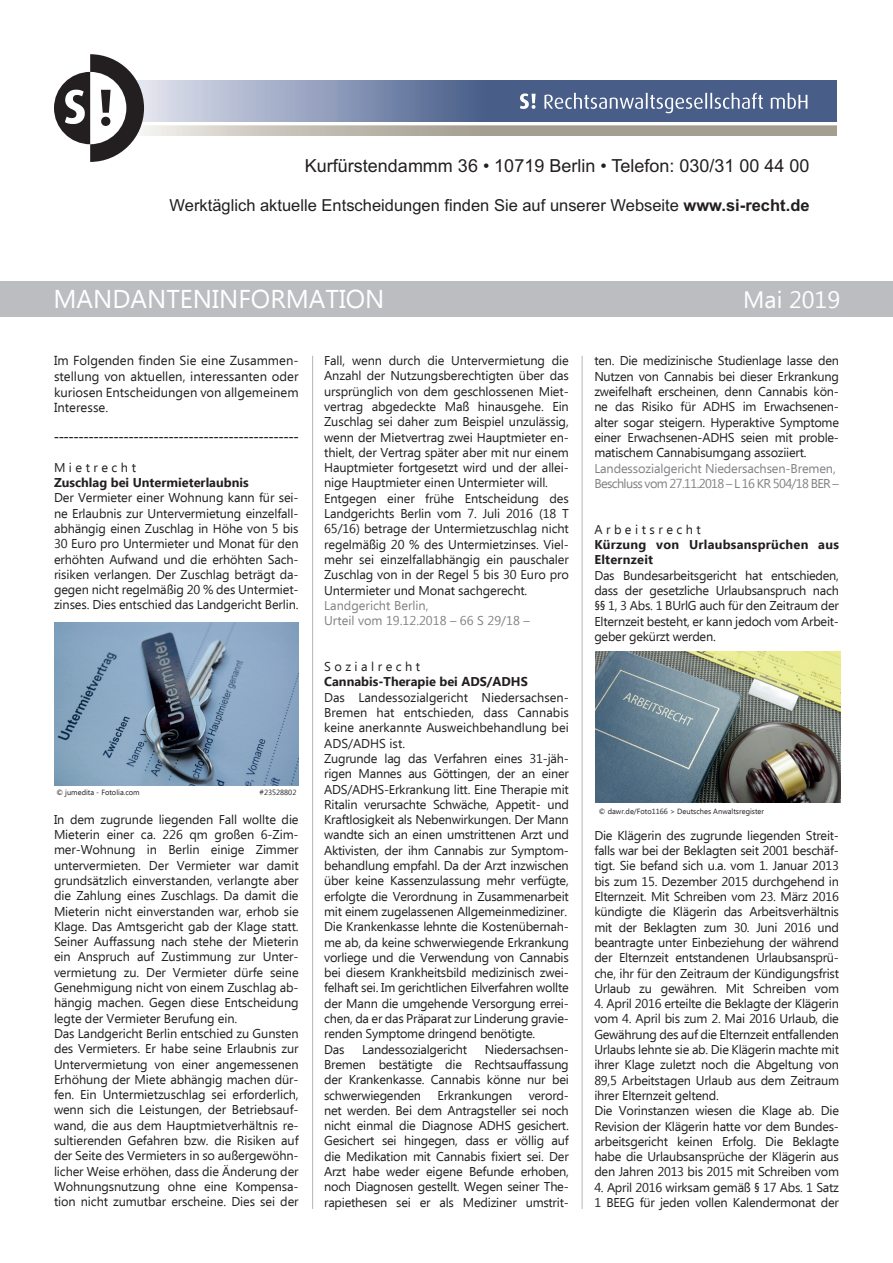
<style>
.page{position:relative;width:893px;height:1263px;background:#fff}
.page>*{position:absolute;margin:0;border:0;box-sizing:border-box;transform-origin:0 0}
.t1{font:25.8px "Ebrima";color:#fff}
.t2{font:23.7px "Ebrima";color:#fff}
.t3{font:18px "Arial";color:#231f20}
.t4{font:16.5px "Arial";color:#231f20}
.t5{font:italic 15px "Times New Roman";color:#231f20}
.t6{font:13.05px/15.6px "Ebrima";color:#231f20;text-align:justify}
.t7{font:12.75px/15.3px "Ebrima";letter-spacing:-.01em;color:#231f20;text-align:justify}
.t8{font:12.75px/15.3px "Ebrima";letter-spacing:-.01em;color:#808285}
.t9{font:700 12.75px "Ebrima";color:#231f20}
.t10{font:700 12.75px/15.3px "Ebrima";letter-spacing:.02em;color:#231f20}
.t11{font:7.5px "Ebrima";color:#231f20}
.s1{font-weight:700}
</style>
<div class="page">
<div style="left:0;top:281px;width:893px;height:35px;background:#bcbdc0"></div>
<hr style="left:312px;top:356px;width:1px;height:853px;background:#bcbdc0">
<hr style="left:582px;top:356px;width:1px;height:853px;background:#bcbdc0">
<img style="left:54px;top:623px;width:245px;height:162px">
<img style="left:595px;top:652px;width:245px;height:151px">
<img style="left:144px;top:80px;width:692px;height:41px">
<svg style="left:520px;top:93px;width:287px;height:20px;background:#6f80a1"></svg>
<svg style="left:54px;top:54px;width:90px;height:108px"></svg>
<h3 class="t3" style="left:305px;top:154px;width:506px">Kurfürstendammm 36 • 10719 Berlin • Telefon: 030/31 00 44 00</h3>
<p class="t4" style="left:170px;top:194px;width:641px">Werktäglich aktuelle Entscheidungen finden Sie auf unserer Webseite <span class="s1">www.si-recht.de</span></p>
<h1 class="t1" style="left:53px;top:281px;width:333px">MANDANTENINFORMATION</h1>
<h2 class="t2" style="left:743px;top:283px;width:98px">Mai 2019</h2>
<p class="t6" style="left:54px;top:354px;width:246px">Im Folgenden finden Sie eine Zusammen&shy;stellung von aktuellen, interessanten oder kuriosen Entscheidungen von allgemeinem Interesse.</p>
<p class="t5" style="left:54px;top:426px;width:246px">-------------------------------------------------</p>
<p class="t7" style="left:54px;top:460px;width:84px">M i e t r e c h t</p>
<p class="t9" style="left:54px;top:473px;width:196px">Zuschlag bei Untermieterlaubnis</p>
<p class="t7" style="left:54px;top:491px;width:246px">Der Vermieter einer Wohnung kann für sei&shy;ne Erlaubnis zur Untervermietung einzelfall&shy;abhängig einen Zuschlag in Höhe von 5 bis 30 Euro pro Untermieter und Monat für den erhöhten Aufwand und die erhöhten Sach&shy;risiken verlangen. Der Zuschlag beträgt da&shy;gegen nicht regelmäßig 20 % des Untermiet&shy;zinses. Dies entschied das Landgericht Berlin.</p>
<p class="t11" style="left:57px;top:787px;width:85px">© jumedita - Fotolia.com</p>
<p class="t11" style="left:260px;top:787px;width:38px">#23528802</p>
<p class="t7" style="left:54px;top:812px;width:246px;text-align:left">In dem zugrunde liegenden Fall wollte die Mieterin einer ca. 226 qm großen 6-Zim&shy;mer-Wohnung in Berlin einige Zimmer untervermieten. Der Vermieter war damit grundsätzlich einverstanden, verlangte aber die Zahlung eines Zuschlags. Da damit die Mieterin nicht einverstanden war, erhob sie Klage. Das Amtsgericht gab der Klage statt.<br>Seiner Auffassung nach stehe der Mieterin ein Anspruch auf Zustimmung zur Unter&shy;vermietung zu. Der Vermieter dürfe seine Genehmigung nicht von einem Zuschlag ab&shy;hängig machen. Gegen diese Entscheidung legte der Vermieter Berufung ein.<br>Das Landgericht Berlin entschied zu Gunsten des Vermieters. Er habe seine Erlaubnis zur Untervermietung von einer angemessenen Erhöhung der Miete abhängig machen dür&shy;fen. Ein Untermietzuschlag sei erforderlich, wenn sich die Leistungen, der Betriebsauf&shy;wand, die aus dem Hauptmietverhältnis re&shy;sultierenden Gefahren bzw. die Risiken auf der Seite des Vermieters in so außergewöhn&shy;licher Weise erhöhen, dass die Änderung der Wohnungsnutzung ohne eine Kompensa&shy;tion nicht zumutbar erscheine. Dies sei der</p>
<p class="t7" style="left:324px;top:354px;width:246px;text-align:left">Fall, wenn durch die Untervermietung die Anzahl der Nutzungsberechtigten über das ursprünglich von dem geschlossenen Miet&shy;vertrag abgedeckte Maß hinausgehe. Ein Zuschlag sei daher zum Beispiel unzulässig, wenn der Mietvertrag zwei Hauptmieter en&shy;thielt, der Vertrag später aber mit nur einem Hauptmieter fortgesetzt wird und der allei&shy;nige Hauptmieter einen Untermieter will.<br>Entgegen einer frühe Entscheidung des Landgerichts Berlin vom 7. Juli 2016 (18 T 65/16) betrage der Untermietzuschlag nicht regelmäßig 20 % des Untermietzinses. Viel&shy;mehr sei einzelfallabhängig ein pauschaler Zuschlag von in der Regel 5 bis 30 Euro pro Untermieter und Monat sachgerecht.</p>
<p class="t8" style="left:324px;top:599px;width:207px">Landgericht Berlin,<br>Urteil vom 19.12.2018 – 66 S 29/18 –</p>
<p class="t7" style="left:324px;top:660px;width:98px">S o z i a l r e c h t</p>
<p class="t9" style="left:324px;top:672px;width:205px">Cannabis-Therapie bei ADS/ADHS</p>
<p class="t7" style="left:324px;top:690px;width:246px;text-align:left">Das Landessozialgericht Niedersachsen-Bremen hat entschieden, dass Cannabis keine anerkannte Ausweichbehandlung bei ADS/ADHS ist.<br>Zugrunde lag das Verfahren eines 31-jäh&shy;rigen Mannes aus Göttingen, der an einer ADS/ADHS-Erkrankung litt. Eine Therapie mit Ritalin verursachte Schwäche, Appetit- und Kraftlosigkeit als Nebenwirkungen. Der Mann wandte sich an einen umstrittenen Arzt und Aktivisten, der ihm Cannabis zur Symptom&shy;behandlung empfahl. Da der Arzt inzwischen über keine Kassenzulassung mehr verfügte, erfolgte die Verordnung in Zusammenarbeit mit einem zugelassenen Allgemeinmediziner.<br>Die Krankenkasse lehnte die Kostenübernah&shy;me ab, da keine schwerwiegende Erkrankung vorliege und die Verwendung von Cannabis bei diesem Krankheitsbild medizinisch zwei&shy;felhaft sei. Im gerichtlichen Eilverfahren wollte der Mann die umgehende Versorgung errei&shy;chen, da er das Präparat zur Linderung gravie&shy;renden Symptome dringend benötigte.<br>Das</p>
<p class="t7" style="left:324px;top:1042px;width:246px;text-indent:161px">Niedersachsen-Bremen bestätigte die Rechtsauffassung der Krankenkasse. Cannabis könne nur bei schwerwiegenden</p>
<p class="t7" style="left:362px;top:1042px;width:107px">Landessozialgericht</p>
<p class="t7" style="left:324px;top:1088px;width:246px;text-indent:204px">verord&shy;net werden. Bei dem Antragsteller sei noch nicht einmal die Diagnose ADHS gesichert.<br>Gesichert sei hingegen, dass er völlig auf die Medikation mit Cannabis fixiert sei. Der Arzt habe weder eigene Befunde erhoben, noch Diagnosen gestellt. Wegen seiner The&shy;rapiethesen sei er als Mediziner umstrit-</p>
<p class="t7" style="left:438px;top:1088px;width:76px">Erkrankungen</p>
<p class="t7" style="left:594px;top:354px;width:246px">ten. Die medizinische Studienlage lasse den Nutzen von Cannabis bei dieser Erkrankung zweifelhaft erscheinen, denn Cannabis kön&shy;ne das Risiko für ADHS im Erwachsenen&shy;alter sogar steigern. Hyperaktive Symptome einer Erwachsenen-ADHS seien mit proble&shy;matischem Cannabisumgang assoziiert.</p>
<p class="t8" style="left:594px;top:461px;width:246px">Landessozialgericht Niedersachsen-Bremen,<br>Beschluss vom 27.11.2018 – L 16 KR 504/18 BER –</p>
<p class="t7" style="left:594px;top:522px;width:108px">A r b e i t s r e c h t</p>
<p class="t10" style="left:594px;top:537px;width:246px">Kürzung von Urlaubsansprüchen aus<br>Elternzeit</p>
<p class="t7" style="left:594px;top:568px;width:246px">Das Bundesarbeitsgericht hat entschieden, dass der gesetzliche Urlaubsanspruch nach §§ 1, 3 Abs. 1 BUrlG auch für den Zeitraum der Elternzeit besteht, er kann jedoch vom Arbeit&shy;geber gekürzt werden.</p>
<p class="t11" style="left:599px;top:806px;width:167px">© dawr.de/Foto1166 &gt; Deutsches Anwaltsregister</p>
<p class="t7" style="left:594px;top:828px;width:246px">Die Klägerin des zugrunde liegenden Streit&shy;falls war bei der Beklagten seit 2001 beschäf&shy;tigt. Sie befand sich u.a. vom 1. Januar 2013 bis zum 15. Dezember 2015 durchgehend in Elternzeit. Mit Schreiben vom 23. März 2016 kündigte die Klägerin das Arbeitsverhältnis mit der Beklagten zum 30. Juni 2016 und beantragte unter Einbeziehung der während der Elternzeit entstandenen Urlaubsansprü&shy;che, ihr für den Zeitraum der Kündigungsfrist Urlaub zu gewähren. Mit Schreiben vom</p>
<p class="t7" style="left:594px;top:997px;width:246px;text-align:left">4. April 2016 erteilte die Beklagte der Klägerin vom 4. April bis zum 2. Mai 2016 Urlaub, die Gewährung des auf die Elternzeit entfallenden Urlaubs lehnte sie ab. Die Klägerin machte mit ihrer Klage zuletzt noch die Abgeltung von 89,5 Arbeitstagen Urlaub aus dem Zeitraum ihrer Elternzeit geltend.<br>Die Vorinstanzen wiesen die Klage ab. Die Revision der Klägerin hatte vor dem Bundes&shy;arbeitsgericht keinen Erfolg. Die Beklagte habe die Urlaubsansprüche der Klägerin aus den Jahren 2013 bis 2015 mit Schreiben vom</p>
<p class="t7" style="left:594px;top:1180px;width:246px">4. April 2016 wirksam gemäß § 17 Abs. 1 Satz<br>1 BEEG für jeden vollen Kalendermonat der</p>
</div>
